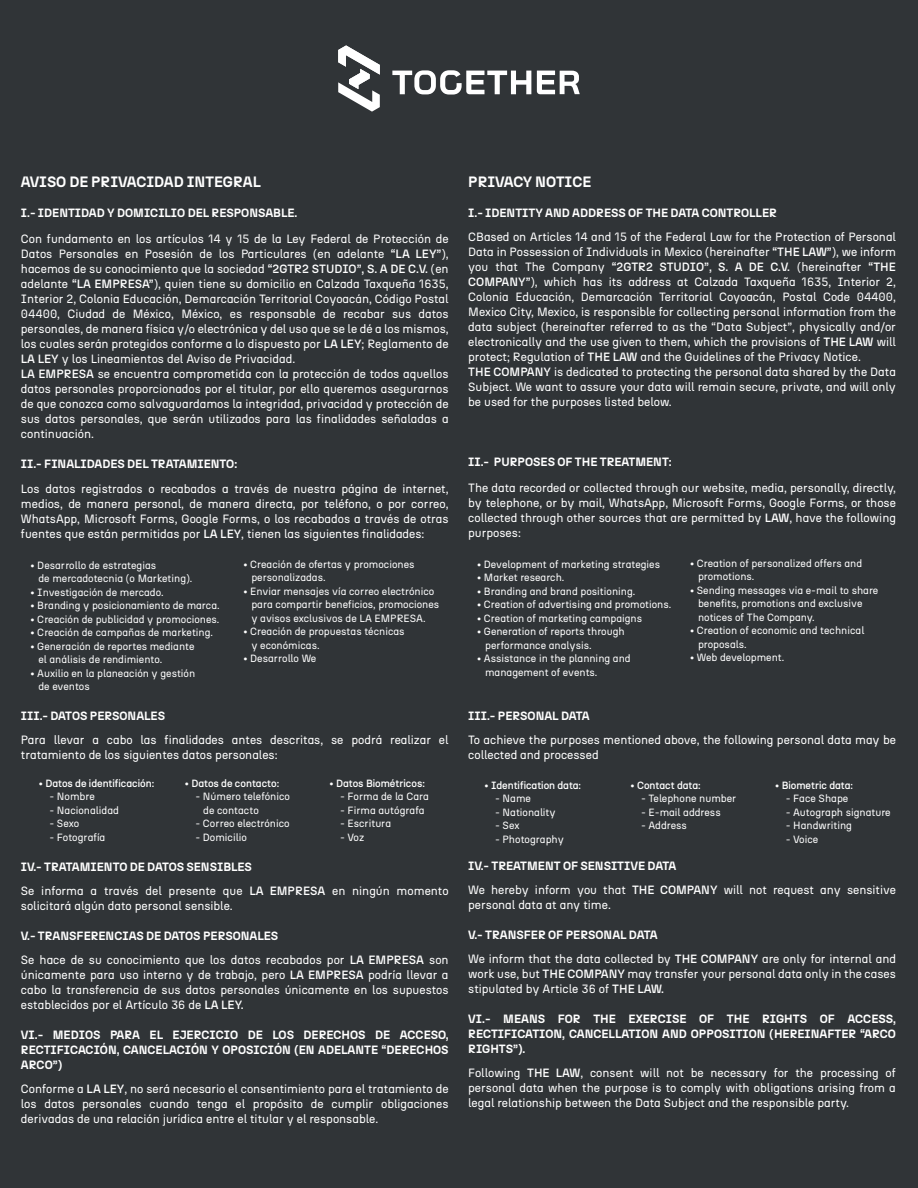
<style>
.page{position:relative;width:918px;height:1188px;background:#303437}
.page>*{position:absolute;margin:0;border:0;box-sizing:border-box;transform-origin:0 0}
.t1{font:700 15px "N27";color:#fff}
.t2{font:12px/15px "N27";color:#fff}
.t3{font:700 12px/15px "N27";color:#fff;text-align:justify}
.t4{font:10.5px/13.5px "N27";color:#fff}
.t5{font:500 10.5px "N27";color:#fff}
.s1{font-weight:500}
.s2{font-weight:700}
</style>
<div class="page">
<svg style="left:338px;top:45px;width:42px;height:67px"></svg>
<svg style="left:392px;top:70px;width:139px;height:25px"></svg>
<svg style="left:537px;top:71px;width:43px;height:23px"></svg>
<p class="t1" style="left:21px;top:173px;width:241px">AVISO DE PRIVACIDAD INTEGRAL</p>
<p class="t3" style="left:21px;top:206px;width:278px">I.- IDENTIDAD Y DOMICILIO DEL RESPONSABLE.</p>
<p class="t2" style="left:21px;top:231px;width:429px">Con fundamento en los artículos 14 y 15 de la Ley Federal de Protección de Datos Personales en Posesión de los Particulares (en adelante <span class="s1">“LA LEY”</span>), hacemos de su conocimiento que la sociedad <span class="s1">“2GTR2 STUDIO”, S. A DE C.V.</span> (en adelante <span class="s1">“LA EMPRESA”</span>), quien tiene su domicilio en Calzada Taxqueña 1635, Interior 2, Colonia Educación, Demarcación Territorial Coyoacán, Código Postal 04400, Ciudad de México, México, es responsable de recabar sus datos personales, de manera física y/o electrónica y del uso que se le dé a los mismos, los cuales serán protegidos conforme a lo dispuesto por <span class="s1">LA LEY</span>; Reglamento de <span class="s1">LA LEY</span> y los Lineamientos del Aviso de Privacidad.<br><span class="s1">LA EMPRESA</span> se encuentra comprometida con la protección de todos aquellos datos personales proporcionados por el titular, por ello queremos asegurarnos de que conozca como salvaguardamos la integridad, privacidad y protección de sus datos personales, que serán utilizados para las finalidades señaladas a continuación.</p>
<p class="t3" style="left:21px;top:456px;width:218px">II.- FINALIDADES DEL TRATAMIENTO:</p>
<p class="t2" style="left:21px;top:481px;width:429px;text-align:justify">Los datos registrados o recabados a través de nuestra página de internet, medios, de manera personal, de manera directa, por teléfono, o por correo, WhatsApp, Microsoft Forms, Google Forms, o los recabados a través de otras fuentes que están permitidas por <span class="s1">LA LEY</span>, tienen las siguientes finalidades:</p>
<p class="t4" style="left:38px;top:558px;width:156px;text-indent:-8px">• Desarrollo de estrategias<br>de mercadotecnia (o Marketing).</p>
<p class="t4" style="left:31px;top:585px;width:135px">• Investigación de mercado.</p>
<p class="t4" style="left:31px;top:599px;width:191px">• Branding y posicionamiento de marca.</p>
<p class="t4" style="left:31px;top:612px;width:190px">• Creación de publicidad y promociones.</p>
<p class="t4" style="left:31px;top:626px;width:184px">• Creación de campañas de marketing.</p>
<p class="t4" style="left:38px;top:639px;width:158px;text-indent:-8px">• Generación de reportes mediante el análisis de rendimiento.</p>
<p class="t4" style="left:38px;top:666px;width:158px;text-indent:-8px">• Auxilio en la planeación y gestión de eventos</p>
<p class="t4" style="left:251px;top:557px;width:165px;text-indent:-8px">• Creación de ofertas y promociones personalizadas.</p>
<p class="t4" style="left:251px;top:584px;width:189px;text-indent:-8px">• Enviar mensajes vía correo electrónico para compartir beneficios, promociones y avisos exclusivos de LA EMPRESA.</p>
<p class="t4" style="left:251px;top:625px;width:155px;text-indent:-8px">• Creación de propuestas técnicas y económicas.</p>
<p class="t4" style="left:243px;top:652px;width:74px">• Desarrollo We</p>
<p class="t3" style="left:21px;top:708px;width:146px">III.- DATOS PERSONALES</p>
<p class="t2" style="left:21px;top:732px;width:429px">Para llevar a cabo las finalidades antes descritas, se podrá realizar el tratamiento de los siguientes datos personales:</p>
<p class="t5" style="left:39px;top:776px;width:117px">• Datos de identificación:</p>
<p class="t4" style="left:49px;top:790px;width:47px">- Nombre</p>
<p class="t4" style="left:49px;top:803px;width:71px">- Nacionalidad</p>
<p class="t4" style="left:49px;top:817px;width:31px">- Sexo</p>
<p class="t4" style="left:49px;top:830px;width:57px">- Fotografía</p>
<p class="t5" style="left:185px;top:776px;width:96px">• Datos de contacto:</p>
<p class="t4" style="left:203px;top:790px;width:88px;text-indent:-8px">- Número telefónico de contacto</p>
<p class="t4" style="left:195px;top:817px;width:96px">- Correo electrónico</p>
<p class="t4" style="left:195px;top:830px;width:53px">- Domicilio</p>
<p class="t5" style="left:330px;top:776px;width:97px">• Datos Biométricos:</p>
<p class="t4" style="left:340px;top:790px;width:90px">- Forma de la Cara</p>
<p class="t4" style="left:340px;top:803px;width:86px">- Firma autógrafa</p>
<p class="t4" style="left:340px;top:817px;width:53px">- Escritura</p>
<p class="t4" style="left:340px;top:830px;width:26px">- Voz</p>
<p class="t2" style="left:21px;top:855px;width:429px;line-height:24px"><span class="s2">IV.- TRATAMIENTO DE DATOS SENSIBLES<br></span>Se informa a través del presente que <span class="s1">LA EMPRESA</span> en ningún momento</p>
<p class="t2" style="left:21px;top:898px;width:213px">solicitará algún dato personal sensible.</p>
<p class="t2" style="left:21px;top:924px;width:429px;line-height:24px"><span class="s2">V.- TRANSFERENCIAS DE DATOS PERSONALES<br></span>Se hace de su conocimiento que los datos recabados por <span class="s1">LA EMPRESA</span> son</p>
<p class="t2" style="left:21px;top:967px;width:429px;text-align:justify">únicamente para uso interno y de trabajo, pero <span class="s1">LA EMPRESA</span> podría llevar a cabo la transferencia de sus datos personales únicamente en los supuestos establecidos por el Artículo 36 de <span class="s1">LA LEY.</span></p>
<p class="t3" style="left:21px;top:1027px;width:429px">VI.- MEDIOS PARA EL EJERCICIO DE LOS DERECHOS DE ACCESO, RECTIFICACIÓN, CANCELACIÓN Y OPOSICIÓN (EN ADELANTE “DERECHOS ARCO”)</p>
<p class="t2" style="left:21px;top:1081px;width:429px;text-align:justify">Conforme a <span class="s1">LA LEY</span>, no será necesario el consentimiento para el tratamiento de los datos personales cuando tenga el propósito de cumplir obligaciones derivadas de una relación jurídica entre el titular y el responsable.</p>
<p class="t1" style="left:468px;top:173px;width:125px">PRIVACY NOTICE</p>
<p class="t3" style="left:468px;top:206px;width:310px">I.- IDENTITY AND ADDRESS OF THE DATA CONTROLLER</p>
<p class="t2" style="left:468px;top:229px;width:429px">CBased on Articles 14 and 15 of the Federal Law for the Protection of Personal Data in Possession of Individuals in Mexico (hereinafter <span class="s1">“THE LAW”</span>), we inform you that The Company <span class="s1">“2GTR2 STUDIO”, S. A DE C.V.</span> (hereinafter <span class="s1">“THE COMPANY”</span>), which has its address at Calzada Taxqueña 1635, Interior 2, Colonia Educación, Demarcación Territorial Coyoacán, Postal Code 04400, Mexico City, Mexico, is responsible for collecting personal information from the data subject (hereinafter referred to as the “Data Subject”, physically and/or electronically and the use given to them, which the provisions of <span class="s1">THE LAW</span> will protect; Regulation of <span class="s1">THE LAW</span> and the Guidelines of the Privacy Notice.<br><span class="s1">THE COMPANY</span> is dedicated to protecting the personal data shared by the Data Subject. We want to assure your data will remain secure, private, and will only be used for the purposes listed below.</p>
<p class="t3" style="left:468px;top:455px;width:205px">II.- PURPOSES OF THE TREATMENT:</p>
<p class="t2" style="left:468px;top:480px;width:429px;text-align:justify">The data recorded or collected through our website, media, personally, directly, by telephone, or by mail, WhatsApp, Microsoft Forms, Google Forms, or those collected through other sources that are permitted by <span class="s1">LAW</span>, have the following purposes:</p>
<p class="t4" style="left:477px;top:557px;width:184px">• Development of marketing strategies</p>
<p class="t4" style="left:477px;top:571px;width:89px">• Market research.</p>
<p class="t4" style="left:477px;top:584px;width:160px">• Branding and brand positioning.</p>
<p class="t4" style="left:477px;top:598px;width:196px">• Creation of advertising and promotions.</p>
<p class="t4" style="left:477px;top:611px;width:166px">• Creation of marketing campaigns</p>
<p class="t4" style="left:485px;top:625px;width:141px;text-indent:-8px">• Generation of reports through performance analysis.</p>
<p class="t4" style="left:485px;top:652px;width:147px;text-indent:-8px">• Assistance in the planning and management of events.</p>
<p class="t4" style="left:698px;top:556px;width:166px;text-indent:-8px">• Creation of personalized offers and promotions.</p>
<p class="t4" style="left:698px;top:583px;width:182px;text-indent:-8px">• Sending messages via e-mail to share benefits, promotions and exclusive notices of The Company.</p>
<p class="t4" style="left:698px;top:624px;width:168px;text-indent:-8px">• Creation of economic and technical proposals.</p>
<p class="t4" style="left:690px;top:651px;width:96px">• Web development.</p>
<p class="t3" style="left:468px;top:709px;width:123px">III.- PERSONAL DATA</p>
<p class="t2" style="left:468px;top:732px;width:429px">To achieve the purposes mentioned above, the following personal data may be collected and processed</p>
<p class="t5" style="left:485px;top:779px;width:98px">• Identification data:</p>
<p class="t4" style="left:495px;top:792px;width:37px">- Name</p>
<p class="t4" style="left:495px;top:805px;width:62px">- Nationality</p>
<p class="t4" style="left:495px;top:819px;width:26px">- Sex</p>
<p class="t4" style="left:495px;top:832px;width:70px">- Photography</p>
<p class="t5" style="left:631px;top:779px;width:72px">• Contact data:</p>
<p class="t4" style="left:641px;top:792px;width:97px">- Telephone number</p>
<p class="t4" style="left:641px;top:805px;width:81px">- E-mail address</p>
<p class="t4" style="left:641px;top:819px;width:47px">- Address</p>
<p class="t5" style="left:775px;top:779px;width:79px">• Biometric data:</p>
<p class="t4" style="left:786px;top:792px;width:64px">- Face Shape</p>
<p class="t4" style="left:786px;top:805px;width:107px">- Autograph signature</p>
<p class="t4" style="left:786px;top:819px;width:68px">- Handwriting</p>
<p class="t4" style="left:786px;top:832px;width:34px">- Voice</p>
<p class="t2" style="left:468px;top:854px;width:429px;line-height:24px"><span class="s2">IV.- TREATMENT OF SENSITIVE DATA<br></span>We hereby inform you that <span class="s1">THE COMPANY</span> will not request any sensitive</p>
<p class="t2" style="left:468px;top:897px;width:144px">personal data at any time.</p>
<p class="t2" style="left:468px;top:923px;width:429px;line-height:24px"><span class="s2">V.- TRANSFER OF PERSONAL DATA<br></span>We inform that the data collected by <span class="s1">THE COMPANY</span> are only for internal and</p>
<p class="t2" style="left:468px;top:966px;width:429px">work use, but <span class="s1">THE COMPANY</span> may transfer your personal data only in the cases stipulated by Article 36 of <span class="s1">THE LAW.</span></p>
<p class="t3" style="left:468px;top:1012px;width:429px">VI.- MEANS FOR THE EXERCISE OF THE RIGHTS OF ACCESS, RECTIFICATION, CANCELLATION AND OPPOSITION (HEREINAFTER “ARCO RIGHTS”).</p>
<p class="t2" style="left:468px;top:1065px;width:429px;text-align:justify">Following <span class="s1">THE LAW</span>, consent will not be necessary for the processing of personal data when the purpose is to comply with obligations arising from a legal relationship between the Data Subject and the responsible party.</p>
</div>
